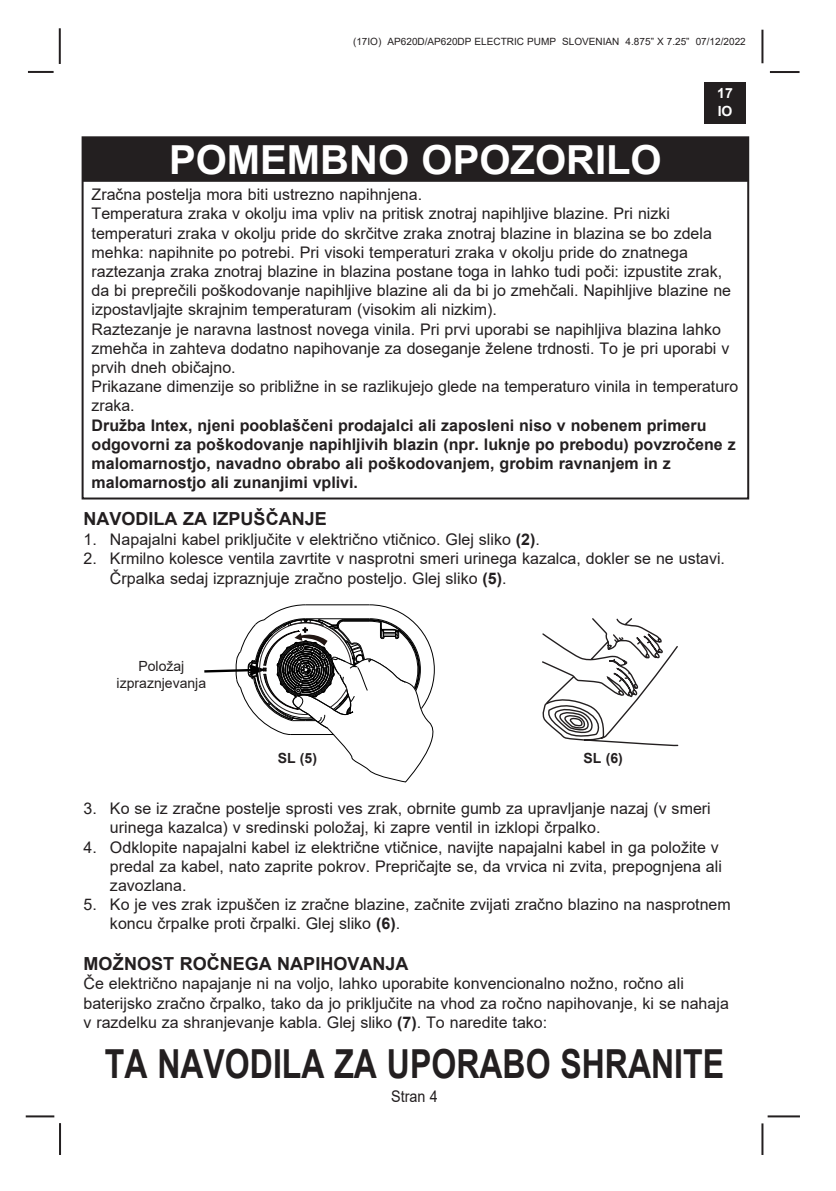
<style>
.page{position:relative;width:836px;height:1191px;background:#fff}
.page>*{position:absolute;margin:0;border:0;box-sizing:border-box;transform-origin:0 0}
.t1{font:700 40px "Arial";color:#231f20;scale:.8 1}
.t2{font:700 40px "Arial";color:#fff}
.t3{font:700 18px "Arial";color:#231f20}
.t4{font:16px/19.2px "Arial";color:#231f20}
.t5{font:700 16px/19.2px "Arial";color:#231f20}
.t6{font:16px "Arial";color:#231f20;scale:.9 1}
.t7{font:14px "Arial";color:#231f20}
.t8{font:700 14px "Arial";color:#231f20}
.t9{font:700 14px/18px "Arial";color:#fff}
.t10{font:10px "Arial";color:#231f20}
.s1{font-weight:700}
</style>
<div class="page">
<hr style="left:767px;top:1115px;width:32px;height:2px;background:#231f20">
<hr style="left:769px;top:71px;width:30px;height:2px;background:#231f20">
<hr style="left:761px;top:30px;width:2px;height:33px;background:#231f20">
<hr style="left:761px;top:1123px;width:2px;height:32px;background:#231f20">
<hr style="left:28px;top:71px;width:26px;height:2px;background:#231f20">
<hr style="left:59px;top:28px;width:2px;height:36px;background:#231f20">
<hr style="left:59px;top:1123px;width:2px;height:32px;background:#231f20">
<hr style="left:26px;top:1115px;width:28px;height:2px;background:#231f20">
<div style="left:704px;top:83px;width:41px;height:41px;background:#231f20"></div>
<div style="left:83px;top:137px;width:664px;height:44px;background:#231f20"></div>
<hr style="left:83px;top:180px;width:664px;height:2px;background:#231f20">
<svg style="left:204px;top:604px;width:231px;height:178px"></svg>
<svg style="left:542px;top:618px;width:136px;height:128px"></svg>
<p class="t10" style="left:353px;top:35px;width:394px">(17IO) AP620D/AP620DP ELECTRIC PUMP SLOVENIAN 4.875” X 7.25” 07/12/2022</p>
<p class="t2" style="left:169px;top:132px;width:494px">POMEMBNO OPOZORILO</p>
<p class="t9" style="left:717px;top:85px;width:17px">17<br>IO</p>
<p class="t4" style="left:91px;top:185px;width:332px">Zračna postelja mora biti ustrezno napihnjena.</p>
<p class="t4" style="left:91px;top:204px;width:580px">Temperatura zraka v okolju ima vpliv na pritisk znotraj napihljive blazine. Pri nizki</p>
<p class="t4" style="left:91px;top:223px;width:621px">temperaturi zraka v okolju pride do skrčitve zraka znotraj blazine in blazina se bo zdela mehka: napihnite po potrebi. Pri visoki temperaturi zraka v okolju pride do znatnega</p>
<p class="t4" style="left:91px;top:262px;width:641px">raztezanja zraka znotraj blazine in blazina postane toga in lahko tudi poči: izpustite zrak, da bi preprečili poškodovanje napihljive blazine ali da bi jo zmehčali. Napihljive blazine ne izpostavljajte skrajnim temperaturam (visokim ali nizkim).</p>
<p class="t4" style="left:91px;top:319px;width:639px">Raztezanje je naravna lastnost novega vinila. Pri prvi uporabi se napihljiva blazina lahko zmehča in zahteva dodatno napihovanje za doseganje želene trdnosti. To je pri uporabi v prvih dneh običajno.</p>
<p class="t4" style="left:91px;top:377px;width:648px">Prikazane dimenzije so približne in se razlikujejo glede na temperaturo vinila in temperaturo zraka.</p>
<p class="t5" style="left:91px;top:415px;width:645px">Družba Intex, njeni pooblaščeni prodajalci ali zaposleni niso v nobenem primeru odgovorni za poškodovanje napihljivih blazin (npr. luknje po prebodu) povzročene z malomarnostjo, navadno obrabo ali poškodovanjem, grobim ravnanjem in z</p>
<p class="t5" style="left:91px;top:473px;width:268px">malomarnostjo ali zunanjimi vplivi.</p>
<p class="t3" style="left:83px;top:506px;width:245px">NAVODILA ZA IZPUŠČANJE</p>
<p class="t4" style="left:83px;top:530px;width:457px">1. Napajalni kabel priključite v električno vtičnico. Glej sliko <span class="s1">(2)</span>.</p>
<p class="t4" style="left:83px;top:549px;width:642px">2. Krmilno kolesce ventila zavrtite v nasprotni smeri urinega kazalca, dokler se ne ustavi.</p>
<p class="t4" style="left:110px;top:568px;width:398px">Črpalka sedaj izpraznjuje zračno posteljo. Glej sliko <span class="s1">(5)</span>.</p>
<p class="t7" style="left:138px;top:656px;width:47px">Položaj</p>
<p class="t7" style="left:117px;top:673px;width:91px">izpraznjevanja</p>
<p class="t8" style="left:277px;top:748px;width:41px">SL (5)</p>
<p class="t8" style="left:583px;top:748px;width:41px">SL (6)</p>
<p class="t4" style="left:83px;top:799px;width:628px">3. Ko se iz zračne postelje sprosti ves zrak, obrnite gumb za upravljanje nazaj (v smeri</p>
<p class="t4" style="left:110px;top:818px;width:491px">urinega kazalca) v sredinski položaj, ki zapre ventil in izklopi črpalko.</p>
<p class="t4" style="left:83px;top:837px;width:636px">4. Odklopite napajalni kabel iz električne vtičnice, navijte napajalni kabel in ga položite v</p>
<p class="t4" style="left:110px;top:856px;width:613px">predal za kabel, nato zaprite pokrov. Prepričajte se, da vrvica ni zvita, prepognjena ali</p>
<p class="t4" style="left:110px;top:875px;width:78px">zavozlana.</p>
<p class="t4" style="left:83px;top:895px;width:648px">5. Ko je ves zrak izpuščen iz zračne blazine, začnite zvijati zračno blazino na nasprotnem</p>
<p class="t4" style="left:110px;top:914px;width:291px">koncu črpalke proti črpalki. Glej sliko <span class="s1">(6)</span>.</p>
<p class="t3" style="left:83px;top:950px;width:326px">MOŽNOST ROČNEGA NAPIHOVANJA</p>
<p class="t4" style="left:83px;top:974px;width:601px">Če električno napajanje ni na voljo, lahko uporabite konvencionalno nožno, ročno ali</p>
<p class="t4" style="left:83px;top:993px;width:646px">baterijsko zračno črpalko, tako da jo priključite na vhod za ročno napihovanje, ki se nahaja</p>
<p class="t4" style="left:83px;top:1012px;width:465px">v razdelku za shranjevanje kabla. Glej sliko <span class="s1">(7)</span>. To naredite tako:</p>
<h1 class="t1" style="left:105px;top:1036px;width:775px">TA NAVODILA ZA UPORABO SHRANITE</h1>
<p class="t6" style="left:391px;top:1085px;width:54px">Stran 4</p>
</div>
